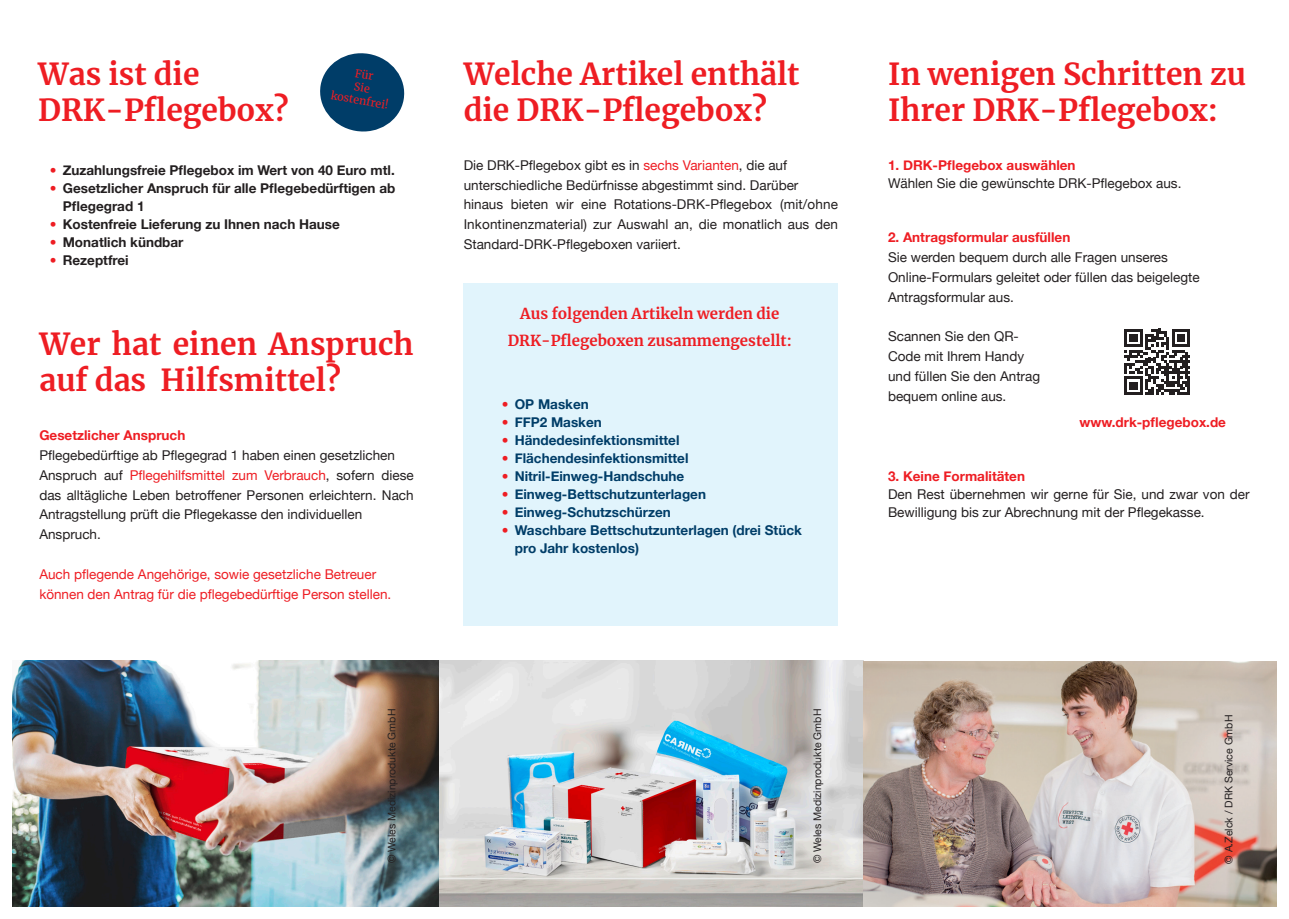
<style>
.page{position:relative;width:1289px;height:919px;background:#fff}
.page>*{position:absolute;margin:0;border:0;box-sizing:border-box;transform-origin:0 0}
.Headlinegröße_I_20_2{font:700 30px/36px "Merriweather";color:#ee1d23}
.Headlinegröße_I_20_2-2{font:700 15px/27px "Merriweather";color:#ee1d23;text-align:center}
.t1{font:13.5px/19.8px "Helvetica Neue";color:#231f20;text-align:justify}
.t2{font:700 13.5px/18px "Helvetica Neue";color:#003d68}
.t3{font:700 13.5px/18px "Helvetica Neue";color:#231f20}
.Aufzählung_9_12_pt{font:700 13.5px "Helvetica Neue";color:#ee1d23}
.t4{font:13.5px "Helvetica Neue";color:#ee1d23}
.t5{font:10.8px "Merriweather";color:#ee1d23}
.Bildnachweis_7_9_pt{font:10.5px "Helvetica Neue";color:#231f20}
.s1{color:#ee1d23}
</style>
<div class="page">
<img style="left:13px;top:660px;width:1263px;height:246px">
<div style="left:463px;top:283px;width:375px;height:342px;background:#e1f4fc"></div>
<svg style="left:1124px;top:329px;width:66px;height:66px"></svg>
<svg style="left:320px;top:53px;width:85px;height:79px"></svg>
<p class="Headlinegröße_I_20_2" style="left:38px;top:55px;width:163px">Was ist die</p>
<p class="Headlinegröße_I_20_2" style="left:38px;top:91px;width:252px">DRK-Pflegebox?</p>
<p class="t3" style="left:50px;top:161px;width:346px"><span class="s1">•</span> Zuzahlungsfreie Pflegebox im Wert von 40 Euro mtl.</p>
<p class="t3" style="left:63px;top:179px;width:334px;text-indent:-13px"><span class="s1">•</span> Gesetzlicher Anspruch für alle Pflegebedürftigen ab<br>Pflegegrad 1</p>
<p class="t3" style="left:50px;top:215px;width:291px"><span class="s1">•</span> Kostenfreie Lieferung zu Ihnen nach Hause</p>
<p class="t3" style="left:50px;top:233px;width:135px"><span class="s1">•</span> Monatlich kündbar</p>
<p class="t3" style="left:50px;top:251px;width:80px"><span class="s1">•</span> Rezeptfrei</p>
<p class="t5" style="left:332px;top:88px;width:60px;rotate:10deg">kostenfrei!</p>
<p class="Headlinegröße_I_20_2" style="left:39px;top:325px;width:376px">Wer hat einen Anspruch auf das Hilfsmittel?</p>
<p class="Aufzählung_9_12_pt" style="left:39px;top:427px;width:147px">Gesetzlicher Anspruch</p>
<p class="t1" style="left:39px;top:445px;width:357px">Pflegebedürftige ab Pflegegrad 1 haben einen gesetzlichen</p>
<p class="t1" style="left:39px;top:465px;width:376px">Anspruch auf <span class="s1">Pflegehilfsmittel zum Verbrauch</span>, sofern diese das alltägliche Leben betroffener Personen erleichtern. Nach Antragstellung prüft die Pflegekasse den individuellen</p>
<p class="t1" style="left:39px;top:524px;width:63px">Anspruch.</p>
<p class="t4" style="left:39px;top:566px;width:338px">Auch pflegende Angehörige, sowie gesetzliche Betreuer</p>
<p class="t4" style="left:39px;top:585px;width:353px">können den Antrag für die pflegebedürftige Person stellen.</p>
<p class="Headlinegröße_I_20_2" style="left:463px;top:55px;width:337px">Welche Artikel enthält die DRK-Pflegebox?</p>
<p class="t1" style="left:463px;top:155px;width:325px">Die DRK-Pflegebox gibt es in <span class="s1">sechs Varianten</span>, die auf</p>
<p class="t1" style="left:463px;top:175px;width:336px">unterschiedliche Bedürfnisse abgestimmt sind. Darüber</p>
<p class="t1" style="left:463px;top:194px;width:376px">hinaus bieten wir eine Rotations-DRK-Pflegebox (mit/ohne Inkontinenzmaterial) zur Auswahl an, die monatlich aus den Standard-DRK-Pflegeboxen variiert.</p>
<p class="Headlinegröße_I_20_2-2" style="left:508px;top:299px;width:285px">Aus folgenden Artikeln werden die<br>DRK-Pflegeboxen zusammengestellt:</p>
<p class="t2" style="left:502px;top:395px;width:88px"><span class="s1">•</span> OP Masken</p>
<p class="t2" style="left:502px;top:413px;width:101px"><span class="s1">•</span> FFP2 Masken</p>
<p class="t2" style="left:502px;top:431px;width:179px"><span class="s1">•</span> Händedesinfektionsmittel</p>
<p class="t2" style="left:502px;top:449px;width:188px"><span class="s1">•</span> Flächendesinfektionsmittel</p>
<p class="t2" style="left:502px;top:467px;width:184px"><span class="s1">•</span> Nitril-Einweg-Handschuhe</p>
<p class="t2" style="left:502px;top:485px;width:205px"><span class="s1">•</span> Einweg-Bettschutzunterlagen</p>
<p class="t2" style="left:502px;top:503px;width:170px"><span class="s1">•</span> Einweg-Schutzschürzen</p>
<p class="t2" style="left:514px;top:521px;width:289px;text-indent:-13px"><span class="s1">•</span> Waschbare Bettschutzunterlagen (drei Stück pro Jahr kostenlos)</p>
<p class="Headlinegröße_I_20_2" style="left:888px;top:55px;width:359px">In wenigen Schritten zu<br>Ihrer DRK-Pflegebox:</p>
<p class="Aufzählung_9_12_pt" style="left:888px;top:157px;width:189px">1. DRK-Pflegebox auswählen</p>
<p class="t1" style="left:888px;top:173px;width:295px">Wählen Sie die gewünschte DRK-Pflegebox aus.</p>
<p class="Aufzählung_9_12_pt" style="left:888px;top:229px;width:184px">2. Antragsformular ausfüllen</p>
<p class="t1" style="left:888px;top:247px;width:281px">Sie werden bequem durch alle Fragen unseres</p>
<p class="t1" style="left:888px;top:267px;width:313px">Online-Formulars geleitet oder füllen das beigelegte</p>
<p class="t1" style="left:888px;top:286px;width:127px">Antragsformular aus.</p>
<p class="t1" style="left:888px;top:326px;width:132px">Scannen Sie den QR-</p>
<p class="t1" style="left:888px;top:346px;width:138px">Code mit Ihrem Handy</p>
<p class="t1" style="left:888px;top:366px;width:154px">und füllen Sie den Antrag</p>
<p class="t1" style="left:888px;top:385px;width:120px">bequem online aus.</p>
<p class="Aufzählung_9_12_pt" style="left:1079px;top:414px;width:148px">www.drk-pflegebox.de</p>
<p class="Aufzählung_9_12_pt" style="left:888px;top:468px;width:138px">3. Keine Formalitäten</p>
<p class="t1" style="left:888px;top:485px;width:363px;line-height:18px">Den Rest übernehmen wir gerne für Sie, und zwar von der<br>Bewilligung bis zur Abrechnung mit der Pflegekasse.</p>
<p class="Bildnachweis_7_9_pt" style="left:385px;top:863px;width:156px;rotate:-90deg">© Weles Medizinprodukte GmbH</p>
<p class="Bildnachweis_7_9_pt" style="left:1222px;top:863px;width:150px;rotate:-90deg">© A.Zelck / DRK Service GmbH</p>
<p class="Bildnachweis_7_9_pt" style="left:811px;top:863px;width:156px;rotate:-90deg">© Weles Medizinprodukte GmbH</p>
</div>
